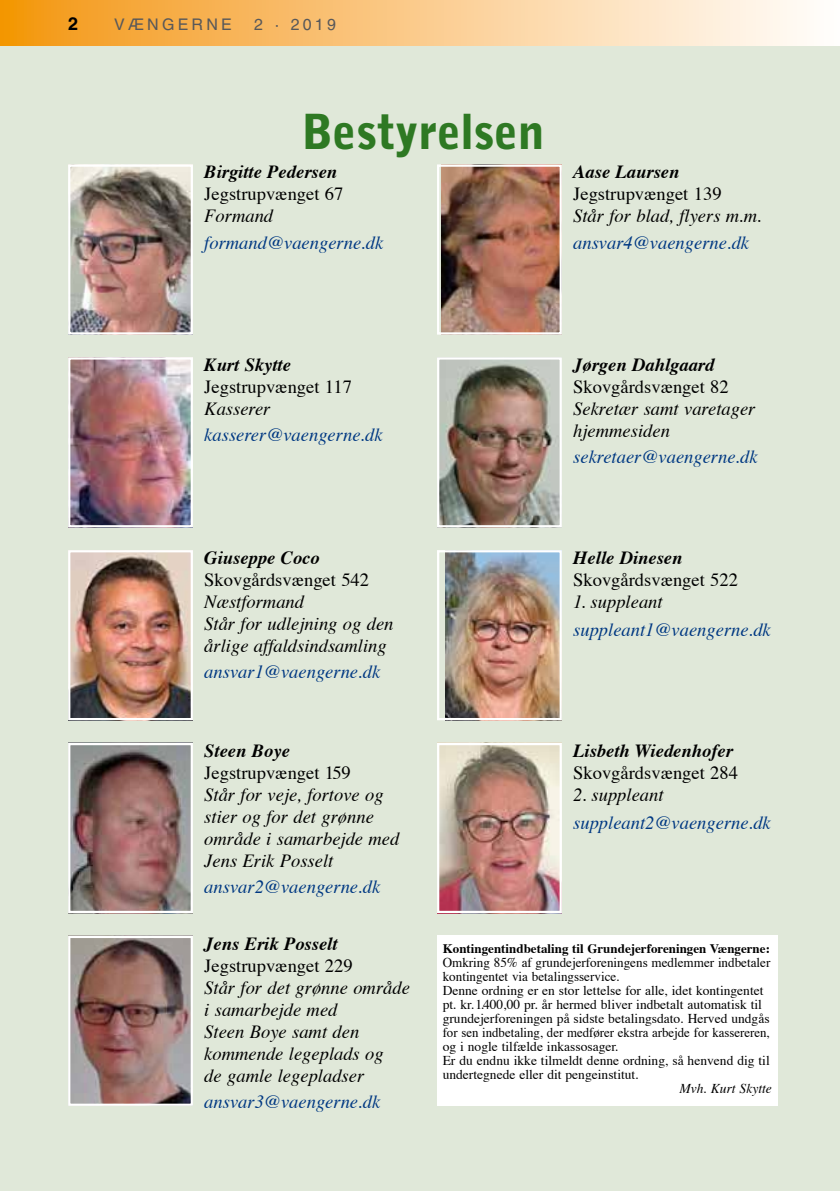
<style>
.page{position:relative;width:840px;height:1191px;background:#fff}
.page>*{position:absolute;margin:0;border:0;box-sizing:border-box;transform-origin:0 0}
.t1{font:900 48px "Bell Gothic Std";letter-spacing:-.01em;color:#2e7923}
.t2{font:italic 18.4px/22px "Times";color:#000}
.t3{font:italic 18.4px "Times";color:#003882}
.t4{font:18.4px "Times";color:#000}
.t5{font:italic 700 18.4px "Times";color:#000}
.t6{font:700 18px "Helvetica";color:#000}
.t7{font:16px "Helvetica";letter-spacing:.2em;color:#58585a}
.t8{font:13.6px/14px "Times";color:#000}
.t9{font:italic 13.6px "Times";color:#000}
.t10{font:700 13px "Times";color:#000}
</style>
<div class="page">
<div style="left:0;top:45px;width:839px;height:1146px;background:#e0e8d9"></div>
<div style="left:0;top:0;width:839px;height:45px;background:linear-gradient(to right,#f49712,#fff)"></div>
<div style="left:437px;top:935px;width:340px;height:171px;background:#fff"></div>
<img style="left:71px;top:167px;width:119px;height:164px">
<div style="left:68px;top:164px;width:125px;height:170px;border:2px solid #fff"></div>
<img style="left:71px;top:746px;width:119px;height:164px">
<div style="left:68px;top:743px;width:125px;height:170px;border:2px solid #fff"></div>
<img style="left:441px;top:167px;width:117px;height:164px">
<div style="left:437px;top:164px;width:124px;height:170px;border:2px solid #fff"></div>
<img style="left:440px;top:746px;width:118px;height:164px">
<div style="left:437px;top:743px;width:124px;height:170px;border:2px solid #fff"></div>
<img style="left:445px;top:553px;width:113px;height:164px">
<div style="left:437px;top:550px;width:124px;height:170px;border:2px solid #fff"></div>
<img style="left:440px;top:360px;width:118px;height:164px">
<div style="left:437px;top:357px;width:124px;height:170px;border:2px solid #fff"></div>
<img style="left:71px;top:360px;width:119px;height:164px">
<div style="left:68px;top:357px;width:125px;height:170px;border:2px solid #fff"></div>
<img style="left:71px;top:938px;width:119px;height:165px">
<div style="left:68px;top:935px;width:125px;height:171px;border:2px solid #fff"></div>
<img style="left:71px;top:553px;width:119px;height:164px">
<div style="left:68px;top:550px;width:125px;height:170px;border:2px solid #fff"></div>
<h3 class="t6" style="left:68px;top:13px;width:12px">2</h3>
<p class="t7" style="left:114px;top:15px;width:119px">VÆNGERNE</p>
<p class="t7" style="left:254px;top:15px;width:83px">2 · 2019</p>
<h1 class="t1" style="left:301px;top:104px;width:245px">Bestyrelsen</h1>
<h2 class="t5" style="left:204px;top:155px;width:134px">Birgitte Pedersen</h2>
<h2 class="t4" style="left:204px;top:177px;width:140px">Jegstrupvænget 67</h2>
<h2 class="t2" style="left:204px;top:204px;width:70px">Formand</h2>
<h2 class="t3" style="left:204px;top:226px;width:180px">formand@vaengerne.dk</h2>
<h2 class="t5" style="left:573px;top:155px;width:108px">Aase Laursen</h2>
<h2 class="t4" style="left:573px;top:177px;width:150px">Jegstrupvænget 139</h2>
<h2 class="t2" style="left:573px;top:204px;width:190px">Står for blad, flyers m.m.</h2>
<h2 class="t3" style="left:573px;top:226px;width:177px">ansvar4@vaengerne.dk</h2>
<h2 class="t5" style="left:204px;top:348px;width:88px">Kurt Skytte</h2>
<h2 class="t4" style="left:204px;top:370px;width:149px">Jegstrupvænget 117</h2>
<h2 class="t2" style="left:204px;top:396px;width:68px">Kasserer</h2>
<h2 class="t3" style="left:204px;top:419px;width:180px">kasserer@vaengerne.dk</h2>
<h2 class="t5" style="left:204px;top:540px;width:117px">Giuseppe Coco</h2>
<h2 class="t4" style="left:204px;top:562px;width:166px">Skovgårdsvænget 542</h2>
<h2 class="t2" style="left:204px;top:589px;width:190px">Næstformand<br>Står for udlejning og den årlige affaldsindsamling</h2>
<h2 class="t3" style="left:204px;top:655px;width:177px">ansvar1@vaengerne.dk</h2>
<h2 class="t5" style="left:204px;top:733px;width:87px">Steen Boye</h2>
<h2 class="t4" style="left:204px;top:755px;width:148px">Jegstrupvænget 159</h2>
<h2 class="t2" style="left:204px;top:782px;width:196px">Står for veje, fortove og stier og for det grønne område i samarbejde med<br>Jens Erik Posselt</h2>
<h2 class="t3" style="left:204px;top:870px;width:177px">ansvar2@vaengerne.dk</h2>
<h2 class="t5" style="left:573px;top:348px;width:143px">Jørgen Dahlgaard</h2>
<h2 class="t4" style="left:573px;top:370px;width:157px">Skovgårdsvænget 82</h2>
<h2 class="t2" style="left:573px;top:396px;width:184px">Sekretær samt varetager hjemmesiden</h2>
<h2 class="t3" style="left:573px;top:441px;width:186px">sekretaer@vaengerne.dk</h2>
<h2 class="t5" style="left:573px;top:540px;width:111px">Helle Dinesen</h2>
<h2 class="t4" style="left:573px;top:562px;width:166px">Skovgårdsvænget 522</h2>
<h2 class="t2" style="left:573px;top:589px;width:91px">1. suppleant</h2>
<h2 class="t3" style="left:573px;top:613px;width:199px">suppleant1@vaengerne.dk</h2>
<h2 class="t5" style="left:573px;top:733px;width:161px">Lisbeth Wiedenhofer</h2>
<h2 class="t4" style="left:573px;top:755px;width:166px">Skovgårdsvænget 284</h2>
<h2 class="t2" style="left:573px;top:782px;width:92px">2. suppleant</h2>
<h2 class="t3" style="left:573px;top:806px;width:199px">suppleant2@vaengerne.dk</h2>
<h2 class="t5" style="left:204px;top:926px;width:135px">Jens Erik Posselt</h2>
<h2 class="t4" style="left:204px;top:948px;width:150px">Jegstrupvænget 229</h2>
<h2 class="t2" style="left:204px;top:975px;width:207px">Står for det grønne område i samarbejde med<br>Steen Boye samt den kommende legeplads og<br>de gamle legepladser</h2>
<h2 class="t3" style="left:204px;top:1085px;width:177px">ansvar3@vaengerne.dk</h2>
<p class="t10" style="left:442px;top:936px;width:328px">Kontingentindbetaling til Grundejerforeningen Vængerne:</p>
<p class="t8" style="left:442px;top:954px;width:329px">Omkring 85% af grundejerforeningens medlemmer indbetaler kontingentet via betalingsservice.<br>Denne ordning er en stor lettelse for alle, idet kontingentet pt. kr. 1.400,00 pr. år hermed bliver indbetalt automatisk til grundejerforeningen på sidste betalingsdato. Herved undgås for sen indbetaling, der medfører ekstra arbejde for kassereren, og i nogle tilfælde inkassosager.<br>Er du endnu ikke tilmeldt denne ordning, så henvend dig til undertegnede eller dit pengeinstitut.</p>
<p class="t9" style="left:679px;top:1076px;width:94px">Mvh. Kurt Skytte</p>
</div>
